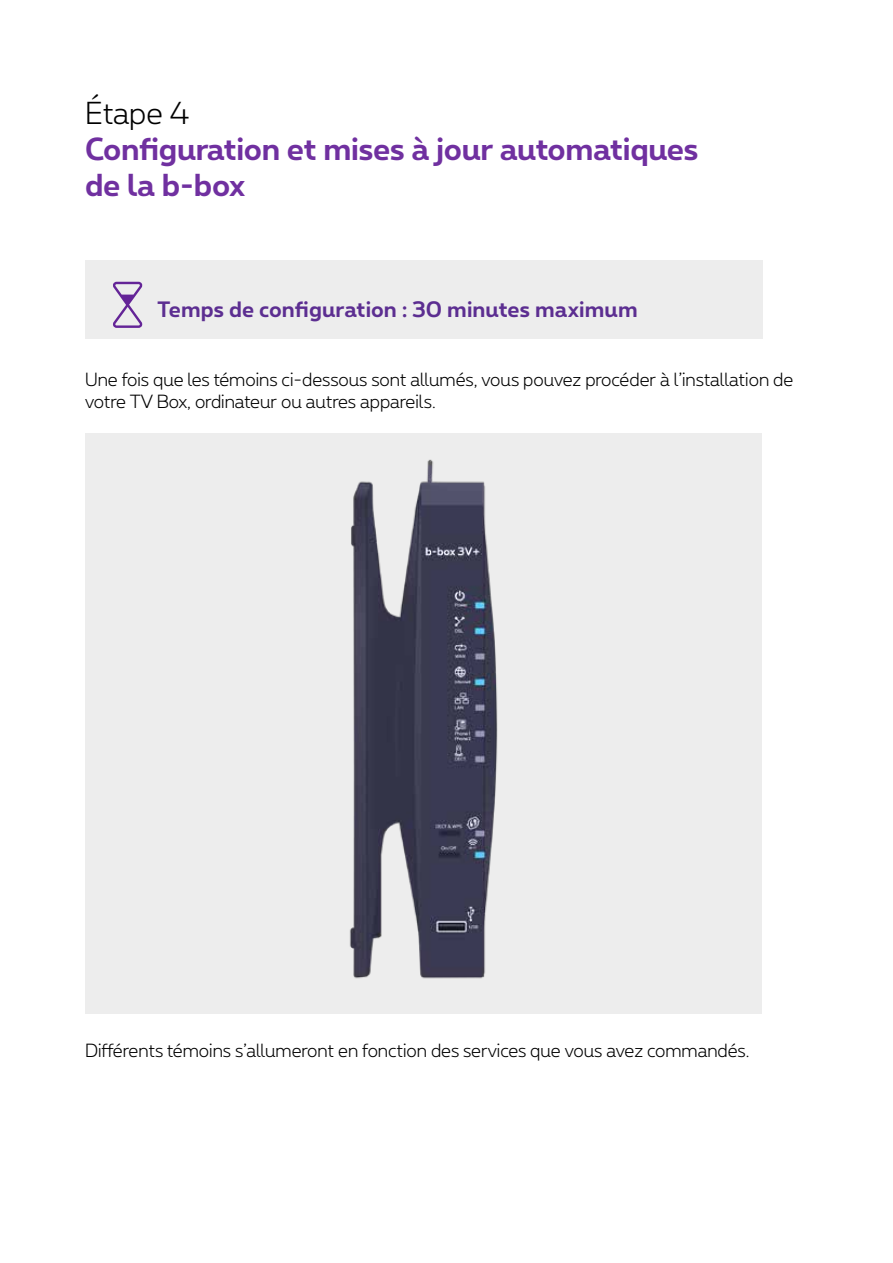
<style>
.page{position:relative;width:893px;height:1263px;background:#fff}
.page>*{position:absolute;margin:0;border:0;box-sizing:border-box;transform-origin:0 0}
.t1{font:700 30px/36px "Proximus";letter-spacing:-.01em;color:#7030a0}
.t2{font:300 30px "Proximus";color:#000}
.t3{font:700 21px "Proximus";letter-spacing:.005em;color:#5c2e91}
.t4{font:300 18px/21.6px "Proximus";color:#000}
</style>
<div class="page">
<div style="left:85px;top:260px;width:677px;height:78px;background:#ededed"></div>
<svg style="left:113px;top:282px;width:29px;height:46px"></svg>
<div style="left:85px;top:433px;width:676px;height:580px;background:#ededed"></div>
<img style="left:349px;top:459px;width:149px;height:520px">
<h1 class="t2" style="left:85px;top:93px;width:106px">Étape 4</h1>
<h1 class="t1" style="left:85px;top:129px;width:615px">Configuration et mises à jour automatiques de la b-box</h1>
<p class="t3" style="left:158px;top:294px;width:481px">Temps de configuration : 30 minutes maximum</p>
<p class="t4" style="left:85px;top:368px;width:710px">Une fois que les témoins ci-dessous sont allumés, vous pouvez procéder à l’installation de votre TV Box, ordinateur ou autres appareils.</p>
<p class="t4" style="left:85px;top:1038px;width:666px">Différents témoins s’allumeront en fonction des services que vous avez commandés.</p>
</div>
